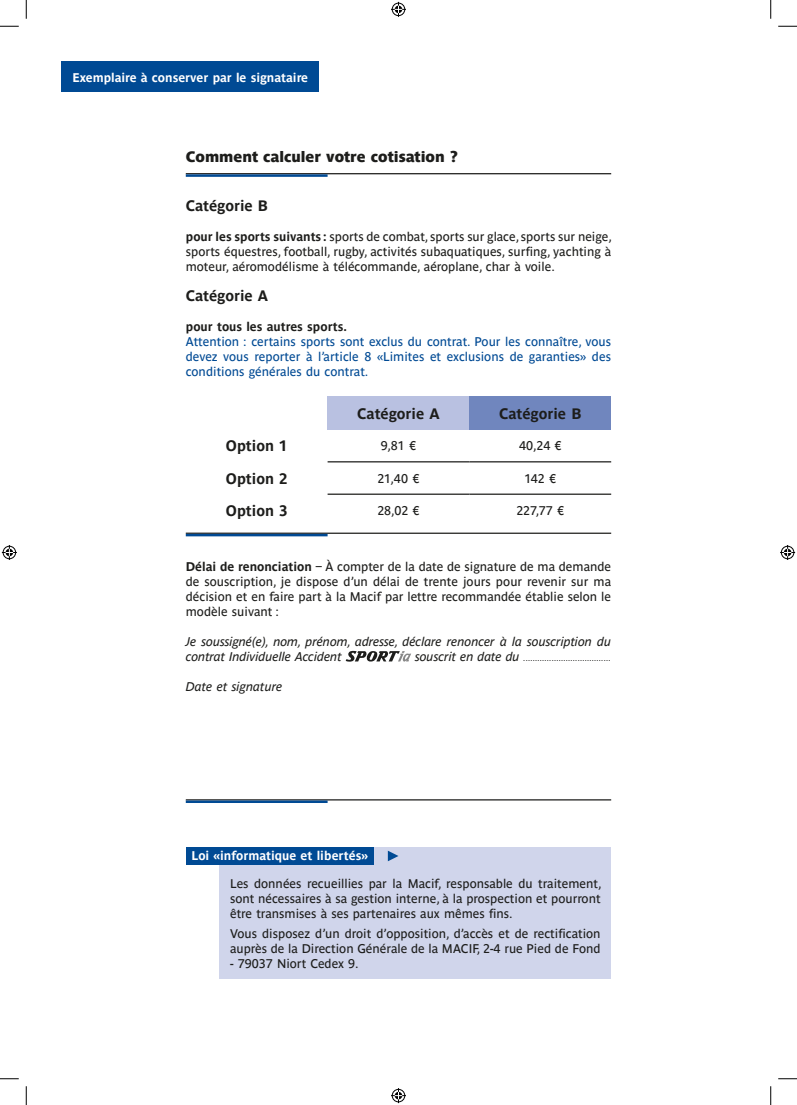
<style>
.page{position:relative;width:797px;height:1105px;background:#fff}
.page>*{position:absolute;margin:0;border:0;box-sizing:border-box;transform-origin:0 0}
.t1{font:700 15px "Parisine Ptf";color:#1d1d1b}
.t2{font:15px "Parisine Sombre";color:#1d1d1b}
.t3{font:12.5px/15px "Parisine Ptf";color:#1d1d1b;text-align:justify}
.t4{font:12.5px/15px "Parisine Ptf";color:#004a94;text-align:justify}
.t5{font:italic 12.5px/15px "Parisine Ptf";letter-spacing:-.01em;color:#1d1d1b}
.t6{font:700 12.5px "Parisine Ptf";color:#fff}
.t7{font:700 12.5px "Parisine Ptf";color:#1d1d1b}
.t8{font:italic 8.75px "Parisine Ptf";color:#1d1d1b}
.s1{font-weight:700}
.s2{font-size:12.5px}
</style>
<div class="page">
<div style="left:62px;top:62px;width:257px;height:30px;background:#004a94"></div>
<hr style="left:186px;top:173px;width:425px;height:1px;background:#1d1d1b">
<hr style="left:186px;top:174px;width:141px;height:3px;background:#004a94">
<hr style="left:186px;top:533px;width:425px;height:1px;background:#1d1d1b">
<hr style="left:186px;top:534px;width:141px;height:2px;background:#004a94">
<div style="left:327px;top:396px;width:142px;height:33px;background:#b9c1e1"></div>
<div style="left:469px;top:396px;width:142px;height:33px;background:#7086be"></div>
<hr style="left:327px;top:461px;width:142px;height:1px;background:#1d1d1b">
<hr style="left:469px;top:461px;width:142px;height:1px;background:#1d1d1b">
<hr style="left:327px;top:494px;width:142px;height:1px;background:#1d1d1b">
<hr style="left:469px;top:494px;width:142px;height:1px;background:#1d1d1b">
<svg style="left:346px;top:651px;width:65px;height:11px"></svg>
<hr style="left:186px;top:799px;width:425px;height:1px;background:#1d1d1b">
<hr style="left:186px;top:800px;width:141px;height:3px;background:#004a94">
<div style="left:219px;top:847px;width:392px;height:132px;background:#d0d5eb"></div>
<div style="left:186px;top:847px;width:187px;height:18px;background:#004a94"></div>
<svg style="left:388px;top:851px;width:10px;height:10px"></svg>
<svg style="left:0;top:25px;width:19px;height:2px"></svg>
<svg style="left:778px;top:25px;width:19px;height:2px"></svg>
<svg style="left:0;top:1078px;width:19px;height:1px"></svg>
<svg style="left:778px;top:1078px;width:19px;height:1px"></svg>
<svg style="left:25px;top:0;width:2px;height:19px"></svg>
<svg style="left:25px;top:1086px;width:2px;height:19px"></svg>
<svg style="left:770px;top:0;width:1px;height:19px"></svg>
<svg style="left:770px;top:1086px;width:1px;height:19px"></svg>
<svg style="left:391px;top:2px;width:15px;height:15px"></svg>
<svg style="left:391px;top:1088px;width:15px;height:15px"></svg>
<svg style="left:2px;top:545px;width:15px;height:15px"></svg>
<svg style="left:780px;top:545px;width:15px;height:15px"></svg>
<p class="t6" style="left:72px;top:68px;width:237px">Exemplaire à conserver par le signataire</p>
<p class="t2" style="left:186px;top:148px;width:274px">Comment calculer votre cotisation ?</p>
<p class="t1" style="left:186px;top:195px;width:84px">Catégorie B</p>
<p class="t3" style="left:186px;top:228px;width:427px"><span class="s1">pour les sports suivants :</span> sports de combat, sports sur glace, sports sur neige, sports équestres, football, rugby, activités subaquatiques, surfing, yachting à moteur, aéromodélisme à télécommande, aéroplane, char à voile.</p>
<p class="t1" style="left:186px;top:285px;width:84px">Catégorie A</p>
<p class="t7" style="left:186px;top:318px;width:163px">pour tous les autres sports.</p>
<p class="t4" style="left:186px;top:333px;width:427px">Attention : certains sports sont exclus du contrat. Pour les connaître, vous devez vous reporter à l’article 8 «Limites et exclusions de garanties» des conditions générales du contrat.</p>
<p class="t1" style="left:357px;top:402px;width:84px">Catégorie A</p>
<p class="t1" style="left:499px;top:402px;width:84px">Catégorie B</p>
<p class="t1" style="left:226px;top:435px;width:63px">Option 1</p>
<p class="t3" style="left:381px;top:437px;width:37px">9,81 €</p>
<p class="t3" style="left:519px;top:437px;width:44px">40,24 €</p>
<p class="t1" style="left:226px;top:467px;width:63px">Option 2</p>
<p class="t3" style="left:377px;top:470px;width:43px">21,40 €</p>
<p class="t3" style="left:524px;top:470px;width:33px">142 €</p>
<p class="t1" style="left:226px;top:499px;width:63px">Option 3</p>
<p class="t3" style="left:377px;top:502px;width:44px">28,02 €</p>
<p class="t3" style="left:516px;top:502px;width:49px">227,77 €</p>
<p class="t3" style="left:186px;top:558px;width:427px"><span class="s1">Délai de renonciation</span> – À compter de la date de signature de ma demande de souscription, je dispose d’un délai de trente jours pour revenir sur ma décision et en faire part à la Macif par lettre recommandée établie selon le modèle suivant :</p>
<p class="t5" style="left:186px;top:633px;width:427px">Je soussigné(e), nom, prénom, adresse, déclare renoncer à la souscription du contrat Individuelle Accident</p>
<p class="t8" style="left:415px;top:651px;width:197px"><span class="s2">souscrit en date du</span> .....................................</p>
<p class="t5" style="left:186px;top:678px;width:98px">Date et signature</p>
<p class="t6" style="left:191px;top:846px;width:178px">Loi «informatique et libertés»</p>
<p class="t3" style="left:230px;top:875px;width:373px">Les données recueillies par la Macif, responsable du traitement, sont nécessaires à sa gestion interne, à la prospection et pourront être transmises à ses partenaires aux mêmes fins.</p>
<p class="t3" style="left:230px;top:925px;width:372px">Vous disposez d’un droit d’opposition, d’accès et de rectification auprès de la Direction Générale de la MACIF, 2-4 rue Pied de Fond</p>
<p class="t3" style="left:230px;top:955px;width:130px">- 79037 Niort Cedex 9.</p>
</div>
